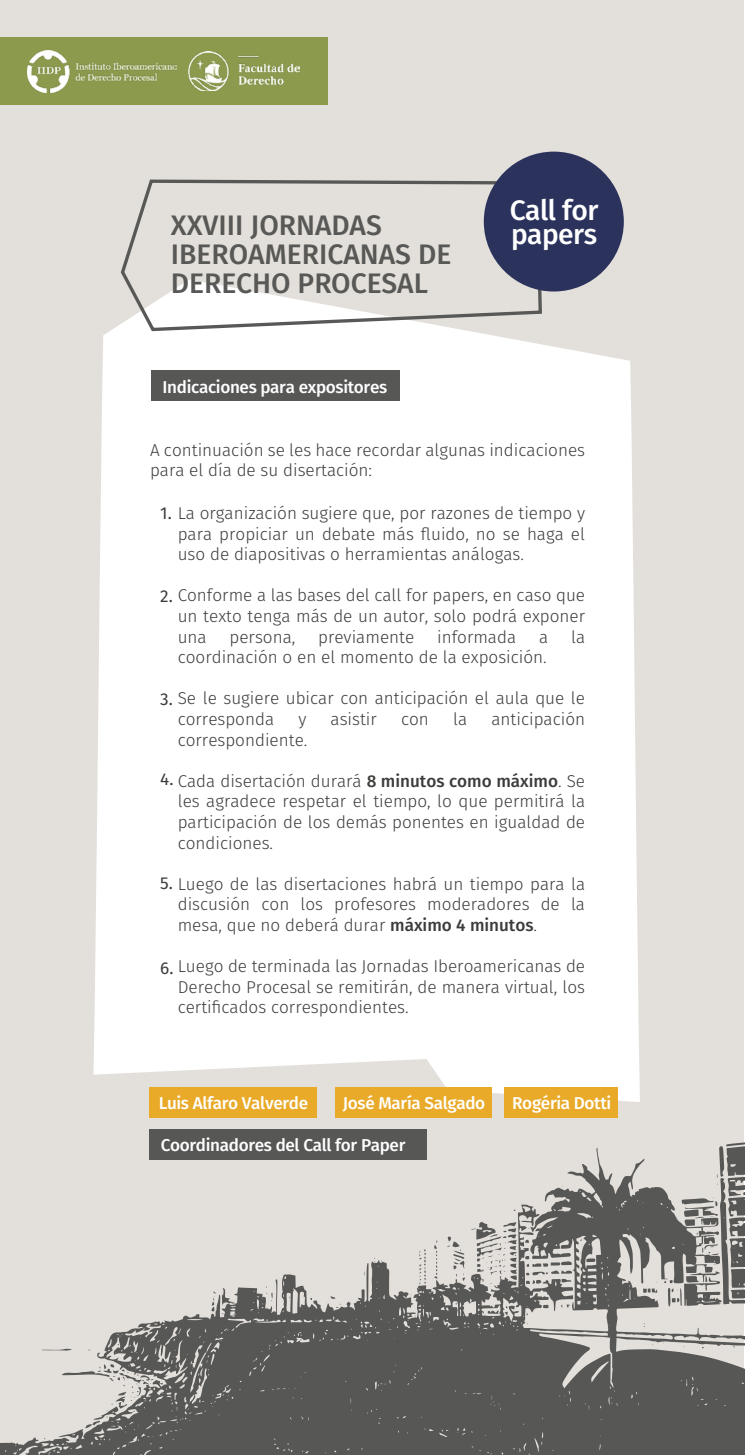
<style>
.page{position:relative;width:745px;height:1455px;background:#fff}
.page>*{position:absolute;margin:0;border:0;box-sizing:border-box;transform-origin:0 0}
.t1{font:500 28.25px/57.8px "Fira Sans";color:#585856}
.t2{font:500 28.25px/23.8px "Fira Sans";letter-spacing:-.02em;color:#fff}
.t3{font:300 17.12px/20.6px "Fira Sans";color:#3c3c3b;text-align:justify}
.t4{font:500 17.12px "Fira Sans";letter-spacing:-.02em;color:#fff}
.t5{font:17.12px "Fira Sans";color:#3c3c3b}
.s1{font-weight:400}
.s2{font-weight:500}
</style>
<div class="page">
<div style="left:0;top:0;width:742px;height:1454px;background:#e3e0db"></div>
<div style="left:93px;top:279px;width:546px;height:823px;background:#fff"></div>
<svg style="left:118px;top:179px;width:425px;height:154px"></svg>
<div style="left:0;top:38px;width:328px;height:67px;background:#8b9a4d"></div>
<img style="left:188px;top:52px;width:111px;height:39px">
<img style="left:28px;top:51px;width:148px;height:42px">
<div style="left:483px;top:152px;width:140px;height:139px;background:#2b335d;border-radius:50%"></div>
<svg style="left:0;top:1147px;width:744px;height:307px"></svg>
<svg style="left:222px;top:1288px;width:13px;height:17px"></svg>
<svg style="left:41px;top:1348px;width:31px;height:2px"></svg>
<svg style="left:542px;top:1304px;width:6px;height:4px"></svg>
<svg style="left:524px;top:1239px;width:4px;height:3px"></svg>
<svg style="left:524px;top:1255px;width:47px;height:29px"></svg>
<svg style="left:560px;top:1304px;width:9px;height:3px"></svg>
<svg style="left:433px;top:1240px;width:4px;height:38px"></svg>
<svg style="left:330px;top:1296px;width:10px;height:11px"></svg>
<svg style="left:266px;top:1286px;width:7px;height:15px"></svg>
<svg style="left:419px;top:1249px;width:7px;height:35px"></svg>
<svg style="left:373px;top:1258px;width:9px;height:3px"></svg>
<svg style="left:446px;top:1221px;width:70px;height:63px"></svg>
<svg style="left:211px;top:1291px;width:5px;height:20px"></svg>
<svg style="left:642px;top:1282px;width:15px;height:11px"></svg>
<svg style="left:586px;top:1258px;width:9px;height:4px"></svg>
<svg style="left:504px;top:1305px;width:3px;height:10px"></svg>
<svg style="left:663px;top:1142px;width:81px;height:164px"></svg>
<svg style="left:62px;top:1364px;width:91px;height:64px"></svg>
<div style="left:151px;top:371px;width:248px;height:30px;background:#575756"></div>
<div style="left:149px;top:1129px;width:277px;height:30px;background:#575756"></div>
<div style="left:504px;top:1087px;width:114px;height:30px;background:#e9aa2a"></div>
<div style="left:335px;top:1087px;width:156px;height:30px;background:#e9aa2a"></div>
<div style="left:149px;top:1087px;width:167px;height:30px;background:#e9aa2a"></div>
<h1 class="t1" style="left:171px;top:195px;width:258px">XXVIII JORNADAS<br>DERECHO PROCESAL</h1>
<h1 class="t1" style="left:171px;top:224px;width:282px">IBEROAMERICANAS DE</h1>
<p class="t4" style="left:162px;top:373px;width:226px">Indicaciones para expositores</p>
<h1 class="t2" style="left:509px;top:197px;width:90px">Call for papers</h1>
<p class="t3" style="left:150px;top:439px;width:436px">A continuación se les hace recordar algunas indicaciones para el día de su disertación:</p>
<p class="t3" style="left:178px;top:502px;width:408px;text-indent:-17px"><span class="s1">1.</span> La organización sugiere que, por razones de tiempo y para propiciar un debate más fluido, no se haga el uso de diapositivas o herramientas análogas.</p>
<p class="t3" style="left:178px;top:585px;width:408px;text-indent:-17px"><span class="s1">2.</span> Conforme a las bases del call for papers, en caso que un texto tenga más de un autor, solo podrá exponer una</p>
<p class="t3" style="left:229px;top:626px;width:67px">persona,</p>
<p class="t3" style="left:318px;top:626px;width:97px">previamente</p>
<p class="t3" style="left:437px;top:626px;width:80px">informada</p>
<p class="t3" style="left:538px;top:626px;width:11px">a</p>
<p class="t3" style="left:570px;top:626px;width:16px">la</p>
<p class="t3" style="left:178px;top:647px;width:370px">coordinación o en el momento de la exposición.</p>
<p class="t3" style="left:178px;top:688px;width:408px;text-indent:-17px"><span class="s1">3.</span> Se le sugiere ubicar con anticipación el aula que le corresponda</p>
<p class="t3" style="left:298px;top:708px;width:10px">y</p>
<p class="t3" style="left:330px;top:708px;width:48px">asistir</p>
<p class="t3" style="left:401px;top:708px;width:29px">con</p>
<p class="t3" style="left:453px;top:708px;width:16px">la</p>
<p class="t3" style="left:491px;top:708px;width:95px">anticipación</p>
<p class="t3" style="left:178px;top:729px;width:131px">correspondiente.</p>
<p class="t3" style="left:178px;top:770px;width:408px">Cada disertación durará <span class="s2">8 minutos como máximo</span>. Se les agradece respetar el tiempo, lo que permitirá la participación de los demás ponentes en igualdad de condiciones.</p>
<p class="t3" style="left:178px;top:873px;width:408px;text-indent:-17px"><span class="s1">5.</span> Luego de las disertaciones habrá un tiempo para la discusión con los profesores moderadores de la mesa, que no deberá durar <span class="s2">máximo 4 minutos</span>.</p>
<p class="t3" style="left:178px;top:955px;width:408px">Luego de terminada las Jornadas Iberoamericanas de Derecho Procesal se remitirán, de manera virtual, los certificados correspondientes.</p>
<p class="t5" style="left:160px;top:766px;width:15px">4.</p>
<p class="t5" style="left:160px;top:955px;width:15px">6.</p>
<p class="t4" style="left:159px;top:1089px;width:151px">Luis Alfaro Valverde</p>
<p class="t4" style="left:342px;top:1089px;width:144px">José María Salgado</p>
<p class="t4" style="left:512px;top:1089px;width:101px">Rogéria Dotti</p>
<p class="t4" style="left:161px;top:1131px;width:246px">Coordinadores del Call for Paper</p>
</div>
